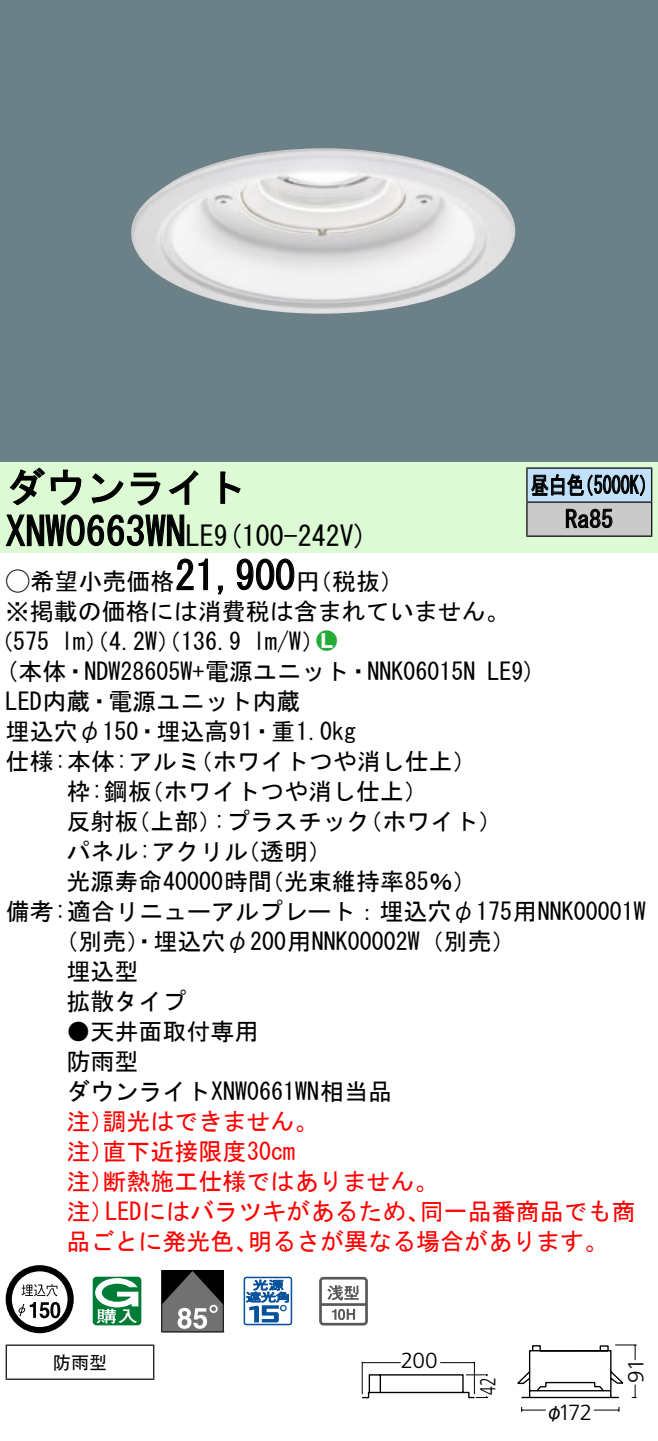
<style>
.page{position:relative;width:658px;height:1441px;background:#fff}
.page>*{position:absolute;margin:0;border:0;box-sizing:border-box;transform-origin:0 0}
.t1{font:40px "MS Gothic";color:#000}
.t2{font:28px "MS Gothic";color:#000}
.t3{font:24px/30px "MS Gothic";color:#000}
.t4{font:24px/30px "MS Gothic";color:#f00}
.t5{font:24px/34px "MS Gothic";color:#000;scale:.75 1}
.t6{font:24px "Ford Classification 1";color:#23ac38}
.t7{font:300 22px "Frutiger LT Std";letter-spacing:-.045em;color:#000}
.t8{font:300 22px "Frutiger LT Std";letter-spacing:-.045em;color:#000;scale:.72 1}
.t9{font:18px "MS Gothic";color:#000}
.t10{font:18px "Gothic MB101 Pro Regular 90 pv RKSJ H";color:#000}
.s1{font-size:28px}
.s2{font-family:"Ford Classification 1"}
.s3{color:#fff}
</style>
<div class="page">
<div style="left:0;top:0;width:658px;height:462px;background:#6c8087"></div>
<img style="left:131px;top:148px;width:384px;height:166px">
<div style="left:0;top:462px;width:658px;height:90px;background:#dcfad4"></div>
<svg style="left:9px;top:467px;width:73px;height:39px"></svg>
<svg style="left:91px;top:473px;width:33px;height:30px"></svg>
<svg style="left:130px;top:472px;width:30px;height:34px"></svg>
<svg style="left:168px;top:470px;width:30px;height:35px"></svg>
<svg style="left:220px;top:471px;width:21px;height:33px"></svg>
<svg style="left:5px;top:514px;width:180px;height:33px"></svg>
<svg style="left:176px;top:558px;width:32px;height:32px"></svg>
<svg style="left:218px;top:585px;width:5px;height:10px"></svg>
<svg style="left:236px;top:558px;width:59px;height:32px"></svg>
<svg style="left:6px;top:1265px;width:68px;height:68px"></svg>
<svg style="left:50px;top:1301px;width:10px;height:17px"></svg>
<svg style="left:93px;top:1276px;width:48px;height:49px"></svg>
<svg style="left:161px;top:1270px;width:63px;height:62px;background:#5c5b5b"></svg>
<svg style="left:243px;top:1276px;width:49px;height:49px"></svg>
<svg style="left:319px;top:1276px;width:49px;height:49px"></svg>
<hr style="left:6px;top:1344px;width:148px;height:1px;background:#000">
<hr style="left:6px;top:1345px;width:1px;height:33px;background:#000">
<hr style="left:153px;top:1345px;width:1px;height:33px;background:#000">
<hr style="left:6px;top:1378px;width:148px;height:1px;background:#000">
<div style="left:527px;top:468px;width:124px;height:34px;background:#c1e1fa"></div>
<div style="left:527px;top:502px;width:124px;height:34px;background:#cacaca"></div>
<hr style="left:526px;top:467px;width:126px;height:2px;background:#000">
<hr style="left:526px;top:468px;width:1px;height:33px;background:#000">
<hr style="left:651px;top:468px;width:1px;height:33px;background:#000">
<hr style="left:526px;top:501px;width:126px;height:2px;background:#000">
<hr style="left:526px;top:502px;width:1px;height:33px;background:#000">
<hr style="left:651px;top:502px;width:1px;height:33px;background:#000">
<hr style="left:526px;top:535px;width:126px;height:2px;background:#000">
<svg style="left:531px;top:474px;width:114px;height:23px"></svg>
<svg style="left:565px;top:508px;width:47px;height:20px"></svg>
<hr style="left:361px;top:1361px;width:2px;height:33px;background:#000">
<svg style="left:362px;top:1361px;width:126px;height:38px"></svg>
<div style="left:411px;top:1350px;width:15px;height:20px;border:7px solid #fff;border-radius:50%"></div>
<div style="left:410px;top:1348px;width:17px;height:23px;border:7px solid #fff;border-radius:50%"></div>
<div style="left:424px;top:1350px;width:15px;height:20px;border:7px solid #fff;border-radius:50%"></div>
<div style="left:422px;top:1348px;width:18px;height:23px;border:7px solid #fff;border-radius:50%"></div>
<svg style="left:517px;top:1344px;width:120px;height:68px"></svg>
<h1 class="t1" style="left:6px;top:467px;width:242px">ダウンライト</h1>
<p class="t2" style="left:214px;top:522px;width:155px">(9 100-242 (V</p>
<h1 class="t1" style="left:6px;top:511px;width:210px">XNW0663WN<span class="s1">LE</span></h1>
<h1 class="t1" style="left:175px;top:555px;width:121px">21,900</h1>
<p class="t3" style="left:6px;top:566px;width:505px"><span class="s2">A</span>希望小売価格<br>※掲載の価格には消費税は含まれていません。</p>
<p class="t6" style="left:316px;top:629px;width:22px">2<span class="s3">7</span></p>
<p class="t3" style="left:296px;top:566px;width:109px">（円税抜(</p>
<p class="t3" style="left:253px;top:626px;width:73px">l m (W/</p>
<p class="t3" style="left:-11px;top:626px;width:62px">（575</p>
<p class="t3" style="left:61px;top:626px;width:182px">lm）（4.2 ）（W 136.9</p>
<p class="t5" style="left:565px;top:468px;width:65px;text-indent:-34px">昼白色<br>Ra85</p>
<p class="t5" style="left:575px;top:468px;width:109px">（5000 (K</p>
<p class="t3" style="left:6px;top:656px;width:471px">(本体・NDW28605 +W 電源ユニット・NNK06015N</p>
<p class="t3" style="left:6px;top:686px;width:296px">LED内蔵・電源ユニット内蔵</p>
<p class="t3" style="left:6px;top:716px;width:352px">埋込穴φ150・埋込高91・重1.0kg</p>
<p class="t3" style="left:189px;top:746px;width:290px">（ホワイトつや消し仕上(</p>
<p class="t3" style="left:140px;top:746px;width:290px;text-indent:-134px">仕様:本体:アルミ<br>（ホワイトつや消し仕上(</p>
<p class="t3" style="left:66px;top:776px;width:87px">枠:鋼板</p>
<p class="t3" style="left:487px;top:656px;width:50px">LE (9</p>
<p class="t3" style="left:66px;top:806px;width:74px">反射板</p>
<p class="t3" style="left:126px;top:806px;width:97px">（上部）</p>
<p class="t3" style="left:213px;top:806px;width:158px">:プラスチック</p>
<p class="t3" style="left:66px;top:836px;width:183px">パネル:アクリル</p>
<p class="t3" style="left:236px;top:836px;width:98px">（透明(</p>
<p class="t3" style="left:358px;top:806px;width:145px">（ホワイト(</p>
<p class="t3" style="left:66px;top:866px;width:207px">光源寿命40000時間</p>
<p class="t3" style="left:6px;top:896px;width:641px">備考:適合リニューアルプレート：埋込穴φ175用NNK00001W</p>
<p class="t3" style="left:54px;top:926px;width:463px">（別売）・埋込穴φ200用NNK00002 （W 別売(</p>
<p class="t3" style="left:66px;top:956px;width:74px">埋込型</p>
<p class="t3" style="left:66px;top:986px;width:121px">拡散タイプ</p>
<p class="t3" style="left:66px;top:1016px;width:327px">●天井面取付専用<br>防雨型<br>ダウンライトXNW0661WN相当品</p>
<p class="t4" style="left:102px;top:1106px;width:217px">調光はできません。</p>
<p class="t3" style="left:260px;top:866px;width:218px">（光束維持率85％(</p>
<p class="t4" style="left:102px;top:1106px;width:194px;text-indent:-36px">注）<br>直下近接限度30cm</p>
<p class="t4" style="left:102px;top:1136px;width:337px;text-indent:-36px">注）<br>断熱施工仕様ではありません。</p>
<p class="t4" style="left:66px;top:1166px;width:49px">注）</p>
<p class="t4" style="left:66px;top:1196px;width:49px">注）</p>
<p class="t4" style="left:105px;top:1196px;width:326px">LEDにはバラツキがあるため、</p>
<p class="t4" style="left:420px;top:1196px;width:217px">同一品番商品でも商</p>
<p class="t4" style="left:66px;top:1226px;width:194px">品ごとに発光色、</p>
<p class="t4" style="left:248px;top:1226px;width:362px">明るさが異なる場合があります。</p>
<p class="t9" style="left:53px;top:1353px;width:55px">防雨型</p>
<p class="t7" style="left:401px;top:1347px;width:38px">200</p>
<p class="t8" style="left:475px;top:1394px;width:25px;rotate:-90deg">42</p>
<p class="t7" style="left:558px;top:1399px;width:35px">172</p>
<p class="t10" style="left:545px;top:1396px;width:19px">φ</p>
<p class="t7" style="left:623px;top:1382px;width:25px;rotate:-90deg">91</p>
</div>
